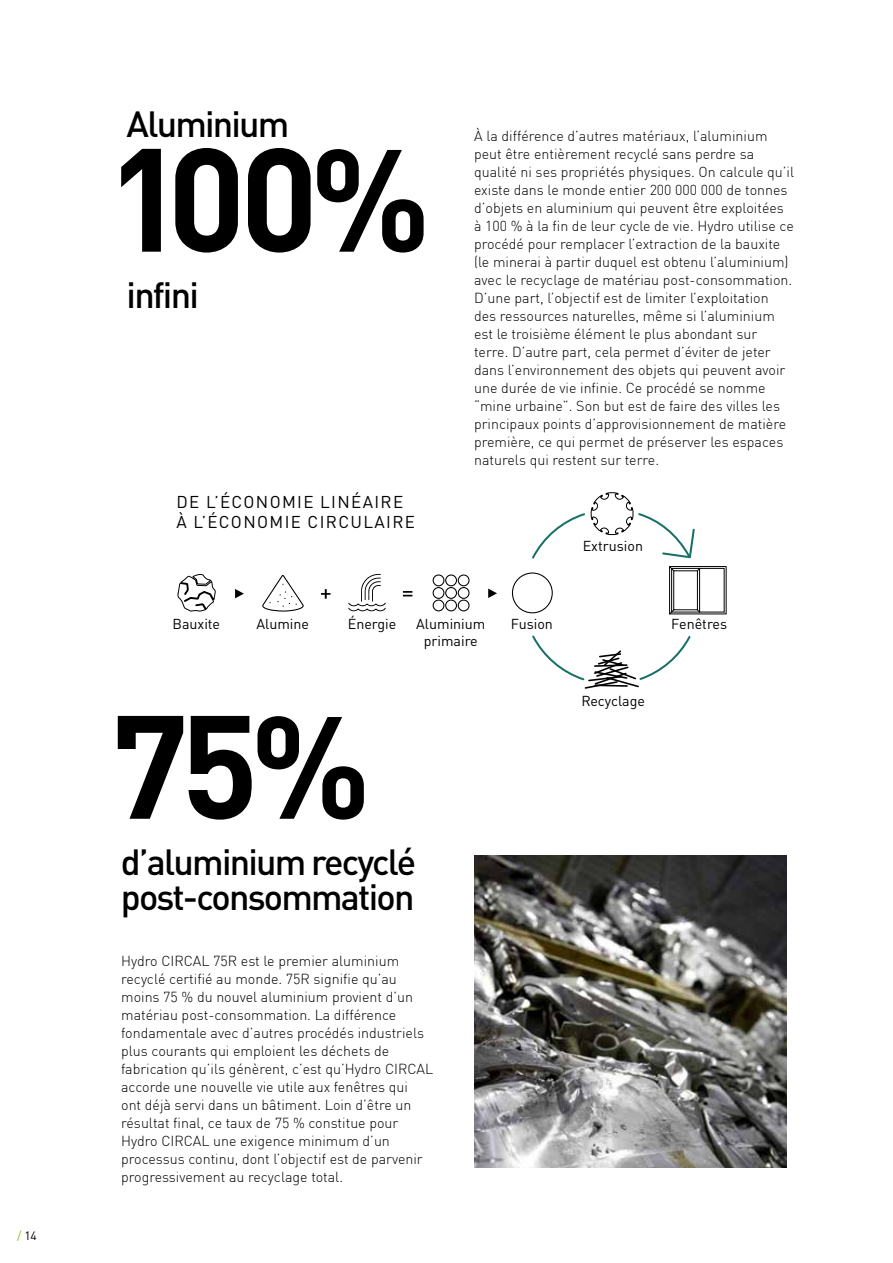
<style>
.page{position:relative;width:893px;height:1263px;background:#fff}
.page>*{position:absolute;margin:0;border:0;box-sizing:border-box;transform-origin:0 0}
.t1{font:700 144.45px "DIN Pro";color:#000}
.t2{font:500 36px/34.5px "DIN Pro";letter-spacing:-.05em;color:#000}
.t3{font:16.95px/20px "DIN Pro";letter-spacing:.08em;color:#000}
.t4{font:300 14.25px/18px "DIN";color:#000}
.t5{font:14.25px/16.8px "DIN Pro";color:#000;text-align:center}
.t6{font:12px "DIN Pro";color:#000}
.s1{color:#8dbe22}
.s2{font-size:142.95px}
</style>
<div class="page">
<svg style="left:235px;top:589px;width:9px;height:9px"></svg>
<svg style="left:348px;top:574px;width:38px;height:38px"></svg>
<svg style="left:432px;top:574px;width:38px;height:38px"></svg>
<svg style="left:177px;top:574px;width:39px;height:38px"></svg>
<svg style="left:488px;top:589px;width:9px;height:9px"></svg>
<svg style="left:321px;top:589px;width:9px;height:10px"></svg>
<svg style="left:403px;top:591px;width:9px;height:5px"></svg>
<div style="left:512px;top:572px;width:41px;height:41px;border:1px solid #000;border-radius:50%"></div>
<svg style="left:262px;top:575px;width:42px;height:37px"></svg>
<svg style="left:669px;top:568px;width:56px;height:47px"></svg>
<div style="left:669px;top:566px;width:57px;height:48px;border:1px solid #000"></div>
<hr style="left:699px;top:568px;width:1px;height:44px;background:#000">
<svg style="left:532px;top:492px;width:163px;height:67px"></svg>
<svg style="left:532px;top:635px;width:159px;height:54px"></svg>
<img style="left:474px;top:855px;width:312px;height:312px">
<p class="t6" style="left:17px;top:1226px;width:21px"><span class="s1">/</span> 14</p>
<h2 class="t2" style="left:127px;top:103px;width:164px">Aluminium</h2>
<h1 class="t1" style="left:106px;top:79px;width:326px">100<span class="s2">%</span></h1>
<h2 class="t2" style="left:127px;top:274px;width:74px">infini</h2>
<p class="t3" style="left:176px;top:491px;width:240px">DE L’ÉCONOMIE LINÉAIRE<br>À L’ÉCONOMIE CIRCULAIRE</p>
<p class="t4" style="left:474px;top:127px;width:321px">À la différence d’autres matériaux, l’aluminium peut être entièrement recyclé sans perdre sa qualité ni ses propriétés physiques. On calcule qu’il existe dans le monde entier 200 000 000 de tonnes d’objets en aluminium qui peuvent être exploitées à 100 % à la fin de leur cycle de vie. Hydro utilise ce procédé pour remplacer l’extraction de la bauxite (le minerai à partir duquel est obtenu l’aluminium) avec le recyclage de matériau post-consommation.<br>D’une part, l’objectif est de limiter l’exploitation des ressources naturelles, même si l’aluminium est le troisième élément le plus abondant sur terre. D’autre part, cela permet d’éviter de jeter dans l’environnement des objets qui peuvent avoir une durée de vie infinie. Ce procédé se nomme “mine urbaine”. Son but est de faire des villes les principaux points d’approvisionnement de matière première, ce qui permet de préserver les espaces naturels qui restent sur terre.</p>
<p class="t5" style="left:583px;top:536px;width:62px">Extrusion</p>
<p class="t5" style="left:348px;top:614px;width:50px">Énergie</p>
<p class="t5" style="left:172px;top:614px;width:49px">Bauxite</p>
<p class="t5" style="left:257px;top:614px;width:54px">Alumine</p>
<p class="t5" style="left:416px;top:614px;width:71px">Aluminium primaire</p>
<p class="t5" style="left:511px;top:614px;width:44px">Fusion</p>
<p class="t5" style="left:671px;top:614px;width:57px">Fenêtres</p>
<h1 class="t1" style="left:111px;top:646px;width:262px">75<span class="s2">%</span></h1>
<h2 class="t2" style="left:121px;top:841px;width:297px">d’aluminium recyclé post-consommation</h2>
<p class="t4" style="left:121px;top:952px;width:314px">Hydro CIRCAL 75R est le premier aluminium recyclé certifié au monde. 75R signifie qu’au moins 75 % du nouvel aluminium provient d’un matériau post-consommation. La différence fondamentale avec d’autres procédés industriels plus courants qui emploient les déchets de fabrication qu’ils génèrent, c’est qu’Hydro CIRCAL accorde une nouvelle vie utile aux fenêtres qui<br>ont déjà servi dans un bâtiment. Loin d’être un résultat final, ce taux de 75 % constitue pour Hydro CIRCAL une exigence minimum d’un processus continu, dont l’objectif est de parvenir progressivement au recyclage total.</p>
<p class="t5" style="left:581px;top:691px;width:65px">Recyclage</p>
</div>
